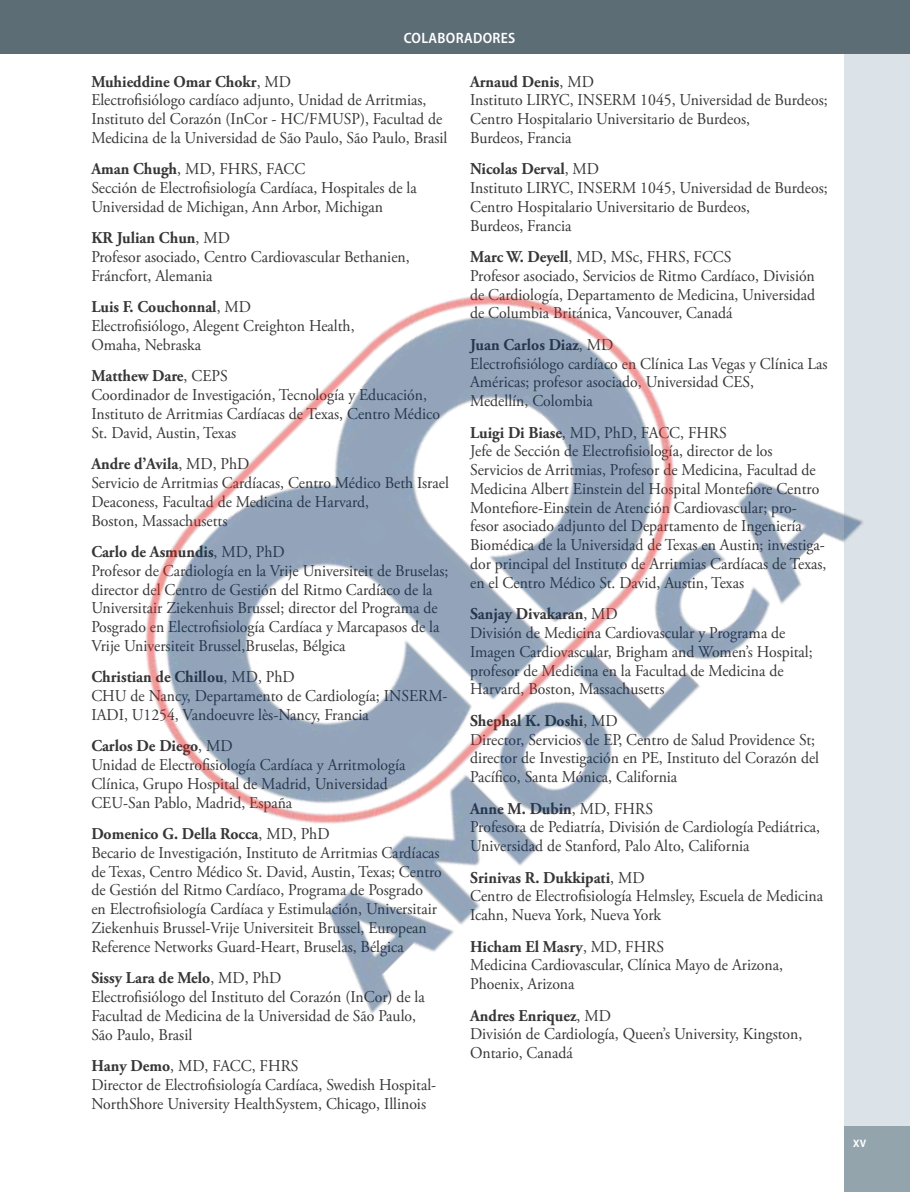
<style>
.page{position:relative;width:910px;height:1192px;background:#fff}
.page>*{position:absolute;margin:0;border:0;box-sizing:border-box;transform-origin:0 0}
.t1{font:16.5px/18.8px "Adobe Garamond Pro";color:#373535;scale:.95 1}
.t2{font:600 semi-condensed 15px "Myriad Pro";letter-spacing:.02em;color:#fff}
.t3{font:600 15px "Myriad Pro";color:#fff;scale:.85 1}
.s1{font-weight:700}
</style>
<div class="page">
<div style="left:844px;top:0;width:65px;height:1192px;background:#dbe3e8"></div>
<div style="left:844px;top:1125px;width:65px;height:67px;background:#94a4ad"></div>
<div style="left:0;top:0;width:909px;height:53px;background:#5d6d76"></div>
<img style="left:145px;top:295px;width:718px;height:719px">
<p class="t2" style="left:403px;top:29px;width:113px">COLABORADORES</p>
<p class="t1" style="left:91px;top:73px;width:376px"><span class="s1">Muhieddine Omar Chokr</span>, MD<br>Electrofisiólogo cardíaco adjunto, Unidad de Arritmias, Instituto del Corazón (InCor - HC/FMUSP), Facultad de Medicina de la Universidad de São Paulo, São Paulo, Brasil</p>
<p class="t1" style="left:91px;top:160px;width:344px"><span class="s1">Aman Chugh</span>, MD, FHRS, FACC<br>Sección de Electrofisiología Cardíaca, Hospitales de la<br>Universidad de Michigan, Ann Arbor, Michigan</p>
<p class="t1" style="left:91px;top:229px;width:336px"><span class="s1">KR Julian Chun</span>, MD<br>Profesor asociado, Centro Cardiovascular Bethanien,<br>Fráncfort, Alemania</p>
<p class="t1" style="left:91px;top:298px;width:278px"><span class="s1">Luis F. Couchonnal</span>, MD<br>Electrofisiólogo, Alegent Creighton Health,<br>Omaha, Nebraska</p>
<p class="t1" style="left:91px;top:367px;width:368px"><span class="s1">Matthew Dare</span>, CEPS<br>Coordinador de Investigación, Tecnología y Educación, Instituto de Arritmias Cardíacas de Texas, Centro Médico St. David, Austin, Texas</p>
<p class="t1" style="left:91px;top:455px;width:377px"><span class="s1">Andre d’Avila</span>, MD, PhD<br>Servicio de Arritmias Cardíacas, Centro Médico Beth Israel Deaconess, Facultad de Medicina de Harvard,<br>Boston, Massachusetts</p>
<p class="t1" style="left:91px;top:543px;width:377px"><span class="s1">Carlo de Asmundis</span>, MD, PhD<br>Profesor de Cardiología en la Vrije Universiteit de Bruselas; director del Centro de Gestión del Ritmo Cardíaco de la Universitair Ziekenhuis Brussel; director del Programa de Posgrado en Electrofisiología Cardíaca y Marcapasos de la Vrije Universiteit Brussel,Bruselas, Bélgica</p>
<p class="t1" style="left:91px;top:668px;width:376px"><span class="s1">Christian de Chillou</span>, MD, PhD<br>CHU de Nancy, Departamento de Cardiología; INSERM-<br>IADI, U1254, Vandoeuvre lès-Nancy, Francia</p>
<p class="t1" style="left:91px;top:737px;width:332px"><span class="s1">Carlos De Diego</span>, MD<br>Unidad de Electrofisiología Cardíaca y Arritmología Clínica, Grupo Hospital de Madrid, Universidad CEU-San Pablo, Madrid, España</p>
<p class="t1" style="left:91px;top:825px;width:370px"><span class="s1">Domenico G. Della Rocca</span>, MD, PhD<br>Becario de Investigación, Instituto de Arritmias Cardíacas de Texas, Centro Médico St. David, Austin, Texas; Centro de Gestión del Ritmo Cardíaco, Programa de Posgrado<br>en Electrofisiología Cardíaca y Estimulación, Universitair Ziekenhuis Brussel-Vrije Universiteit Brussel, European Reference Networks Guard-Heart, Bruselas, Bélgica</p>
<p class="t1" style="left:91px;top:969px;width:352px"><span class="s1">Sissy Lara de Melo</span>, MD, PhD<br>Electrofisiólogo del Instituto del Corazón (InCor) de la Facultad de Medicina de la Universidad de São Paulo, São Paulo, Brasil</p>
<p class="t1" style="left:91px;top:1057px;width:364px"><span class="s1">Hany Demo</span>, MD, FACC, FHRS<br>Director de Electrofisiología Cardíaca, Swedish Hospital-<br>NorthShore University HealthSystem, Chicago, Illinois</p>
<p class="t1" style="left:470px;top:73px;width:377px"><span class="s1">Arnaud Denis</span>, MD<br>Instituto LIRYC, INSERM 1045, Universidad de Burdeos; Centro Hospitalario Universitario de Burdeos,<br>Burdeos, Francia</p>
<p class="t1" style="left:470px;top:160px;width:377px"><span class="s1">Nicolas Derval</span>, MD<br>Instituto LIRYC, INSERM 1045, Universidad de Burdeos; Centro Hospitalario Universitario de Burdeos,<br>Burdeos, Francia</p>
<p class="t1" style="left:470px;top:248px;width:364px"><span class="s1">Marc W. Deyell</span>, MD, MSc, FHRS, FCCS<br>Profesor asociado, Servicios de Ritmo Cardíaco, División de Cardiología, Departamento de Medicina, Universidad de Columbia Británica, Vancouver, Canadá</p>
<p class="t1" style="left:470px;top:336px;width:377px"><span class="s1">Juan Carlos Diaz</span>, MD<br>Electrofisiólogo cardíaco en Clínica Las Vegas y Clínica Las Américas; profesor asociado, Universidad CES,<br>Medellín, Colombia</p>
<p class="t1" style="left:470px;top:424px;width:376px"><span class="s1">Luigi Di Biase</span>, MD, PhD, FACC, FHRS<br>Jefe de Sección de Electrofisiología, director de los Servicios de Arritmias, Profesor de Medicina, Facultad de Medicina Albert Einstein del Hospital Montefiore Centro Montefiore-Einstein de Atención Cardiovascular; pro&shy;fesor asociado adjunto del Departamento de Ingeniería Biomédica de la Universidad de Texas en Austin; investiga&shy;dor principal del Instituto de Arritmias Cardíacas de Texas, en el Centro Médico St. David, Austin, Texas</p>
<p class="t1" style="left:470px;top:605px;width:362px"><span class="s1">Sanjay Divakaran</span>, MD<br>División de Medicina Cardiovascular y Programa de Imagen Cardiovascular, Brigham and Women’s Hospital; profesor de Medicina en la Facultad de Medicina de Harvard, Boston, Massachusetts</p>
<p class="t1" style="left:470px;top:712px;width:368px"><span class="s1">Shephal K. Doshi</span>, MD<br>Director, Servicios de EP, Centro de Salud Providence St; director de Investigación en PE, Instituto del Corazón del Pacífico, Santa Mónica, California</p>
<p class="t1" style="left:470px;top:799px;width:370px"><span class="s1">Anne M. Dubin</span>, MD, FHRS<br>Profesora de Pediatría, División de Cardiología Pediátrica,<br>Universidad de Stanford, Palo Alto, California</p>
<p class="t1" style="left:470px;top:868px;width:373px"><span class="s1">Srinivas R. Dukkipati</span>, MD<br>Centro de Electrofisiología Helmsley, Escuela de Medicina<br>Icahn, Nueva York, Nueva York</p>
<p class="t1" style="left:470px;top:937px;width:330px"><span class="s1">Hicham El Masry</span>, MD, FHRS<br>Medicina Cardiovascular, Clínica Mayo de Arizona,<br>Phoenix, Arizona</p>
<p class="t1" style="left:470px;top:1006px;width:351px"><span class="s1">Andres Enriquez</span>, MD<br>División de Cardiología, Queen’s University, Kingston,<br>Ontario, Canadá</p>
<p class="t3" style="left:852px;top:1132px;width:17px">xv</p>
</div>
